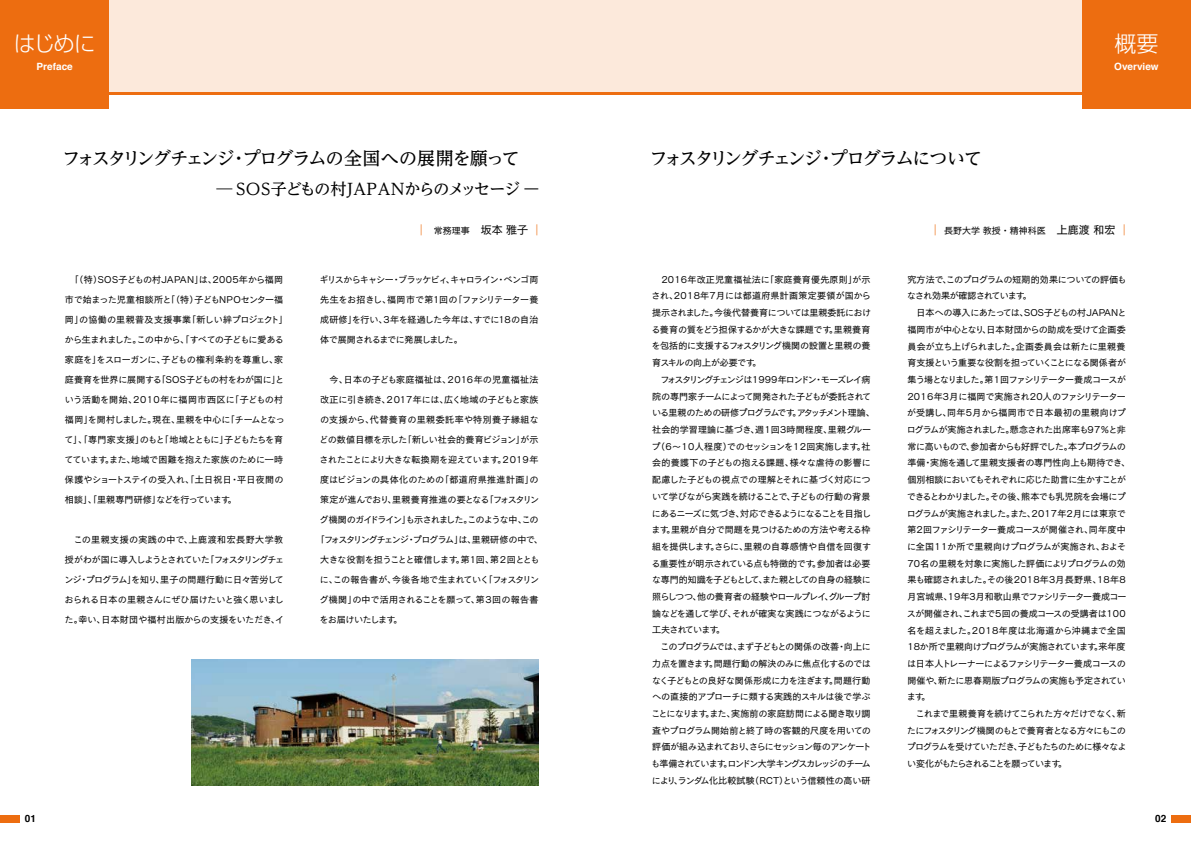
<style>
.page{position:relative;width:1191px;height:842px;background:#fff}
.page>*{position:absolute;margin:0;border:0;box-sizing:border-box;transform-origin:0 0}
.t1{font:300 22px "UD Shin Go Pr 6";letter-spacing:-.075em;color:#fff}
.t2{font:500 18px "UD Reimin Pr 6";letter-spacing:-.095em;color:#000}
.t3{font:500 16px "UD Reimin Pr 6";letter-spacing:-.13em;color:#000}
.t4{font:11px "New Cezanne Pro M";color:#000}
.t5{font:700 10px "Helvetica";color:#fff}
.t6{font:700 10px "Helvetica";color:#000}
.t7{font:9px/16.7px "New Cezanne Pro M";letter-spacing:-.035em;color:#000}
.t8{font:9px "New Cezanne Pro M";letter-spacing:-.07em;color:#000}
.t9{font:9px "New Cezanne Pro M";letter-spacing:.025em;color:#000}
.t10{font:9px "New Cezanne Pro M";letter-spacing:-.075em;color:#000}
.t11{font:9px "New Cezanne Pro M";letter-spacing:.03em;color:#000}
.t12{font:9px "New Cezanne Pro M";letter-spacing:-.11em;color:#000}
.t13{font:9px "New Cezanne Pro M";letter-spacing:-.1em;color:#000}
.t14{font:9px "New Cezanne Pro M";letter-spacing:-.085em;color:#000}
.t15{font:9px "New Cezanne Pro M";letter-spacing:-.055em;color:#000}
.t16{font:9px "New Cezanne Pro M";letter-spacing:-.105em;color:#000}
.t17{font:9px "New Cezanne Pro M";letter-spacing:.035em;color:#000}
.t18{font:9px "New Cezanne Pro M";letter-spacing:.02em;color:#000}
.t19{font:9px "New Cezanne Pro M";letter-spacing:.01em;color:#000}
.t20{font:9px "New Cezanne Pro M";letter-spacing:.015em;color:#000}
.t21{font:9px "New Cezanne Pro M";letter-spacing:.055em;color:#000}
.t22{font:9px "New Cezanne Pro M";letter-spacing:.05em;color:#000}
.t23{font:9px "New Cezanne Pro M";color:#000}
.s1{font-family:"UD Shin Go Pr 6";font-weight:300}
.s2{color:#ed6d10}
.s3{font-size:9px}
.s4{font-size:11px;color:#ed6d10}
.s5{font-size:11px}
</style>
<div class="page">
<div style="left:0;top:0;width:1191px;height:92px;background:#fce9db"></div>
<hr style="left:0;top:92px;width:1191px;height:2px;background:#ed6d10">
<div style="left:0;top:0;width:109px;height:109px;background:#ed6d10"></div>
<div style="left:1082px;top:0;width:109px;height:109px;background:#ed6d10"></div>
<img style="left:191px;top:660px;width:348px;height:125px">
<div style="left:0;top:815px;width:20px;height:7px;background:#ed6d10"></div>
<div style="left:1171px;top:815px;width:20px;height:7px;background:#ed6d10"></div>
<h1 class="t1" style="left:14px;top:26px;width:83px">はじめに</h1>
<h1 class="t1" style="left:1114px;top:26px;width:45px">概要</h1>
<p class="t5" style="left:37px;top:59px;width:38px">Preface</p>
<p class="t5" style="left:1114px;top:59px;width:46px">Overview</p>
<h2 class="t2" style="left:63px;top:144px;width:459px">フォスタリングチェンジ・プログラムの全国への展開を願って</h2>
<h2 class="t2" style="left:650px;top:144px;width:334px">フォスタリングチェンジ・プログラムについて</h2>
<h3 class="t3" style="left:217px;top:176px;width:324px"><span class="s1">―</span>ＳＯＳ子どもの村ＪＡＰＡＮからのメッセージ<span class="s1">ー</span></h3>
<p class="t4" style="left:416px;top:220px;width:128px"><span class="s2">｜</span> <span class="s3">常務理事</span>　坂本 雅子 <span class="s2">｜</span></p>
<p class="t23" style="left:929px;top:222px;width:202px"><span class="s4">｜</span> 長野大学 教授・精神科医<span class="s5">　上鹿渡 和宏</span> <span class="s4">｜</span></p>
<p class="t11" style="left:65px;top:271px;width:220px">　「（特）SOS子どもの村JAPAN」は、2005年から福岡</p>
<p class="t7" style="left:65px;top:290px;width:220px">市で始まった児童相談所と「（特）子どもNPOセンター福</p>
<p class="t9" style="left:65px;top:311px;width:224px">岡」の協働の里親普及支援事業「新しい絆プロジェクト」</p>
<p class="t15" style="left:64px;top:331px;width:221px">から生まれました。この中から、「すべての子どもに愛ある</p>
<p class="t7" style="left:65px;top:350px;width:220px">家庭を」をスローガンに、子どもの権利条約を尊重し、家</p>
<p class="t7" style="left:65px;top:370px;width:221px">庭養育を世界に展開する「SOS子どもの村をわが国に」と</p>
<p class="t17" style="left:65px;top:391px;width:220px">いう活動を開始、2010年に福岡市西区に「子どもの村</p>
<p class="t7" style="left:65px;top:410px;width:221px">福岡」を開村しました。現在、里親を中心に「チームとなっ</p>
<p class="t10" style="left:64px;top:431px;width:220px">て」、「専門家支援」のもと「地域とともに」子どもたちを育</p>
<p class="t7" style="left:64px;top:450px;width:220px">てています。また、地域で困難を抱えた家族のために一時</p>
<p class="t18" style="left:65px;top:471px;width:220px">保護やショートステイの受入れ、「土日祝日・平日夜間の</p>
<p class="t7" style="left:65px;top:490px;width:173px">相談」、「里親専門研修」などを行っています。</p>
<p class="t21" style="left:65px;top:531px;width:220px">　この里親支援の実践の中で、上鹿渡和宏長野大学教</p>
<p class="t16" style="left:65px;top:551px;width:221px">授がわが国に導入しようとされていた「フォスタリングチェ</p>
<p class="t7" style="left:64px;top:570px;width:221px">ンジ・プログラム」を知り、里子の問題行動に日々苦労して</p>
<p class="t7" style="left:65px;top:590px;width:221px">おられる日本の里親さんにぜひ届けたいと強く思いまし</p>
<p class="t19" style="left:64px;top:611px;width:221px">た。幸い、日本財団や福村出版からの支援をいただき、イ</p>
<p class="t13" style="left:319px;top:271px;width:220px">ギリスからキャシー・ブラッケビィ、キャロライン・ベンゴ両</p>
<p class="t7" style="left:320px;top:290px;width:220px">先生をお招きし、福岡市で第１回の「ファシリテーター養</p>
<p class="t7" style="left:320px;top:310px;width:220px">成研修」を行い、３年を経過した今年は、すでに１８の自治</p>
<p class="t10" style="left:320px;top:331px;width:144px">体で展開されるまでに発展しました。</p>
<p class="t20" style="left:320px;top:371px;width:220px">　今、日本の子ども家庭福祉は、２０１６年の児童福祉法</p>
<p class="t7" style="left:320px;top:390px;width:220px">改正に引き続き、２０１７年には、広く地域の子どもと家族</p>
<p class="t22" style="left:320px;top:411px;width:220px">の支援から、代替養育の里親委託率や特別養子縁組な</p>
<p class="t7" style="left:319px;top:430px;width:221px">どの数値目標を示した「新しい社会的養育ビジョン」が示</p>
<p class="t8" style="left:320px;top:451px;width:220px">されたことにより大きな転換期を迎えています。２０１９年</p>
<p class="t9" style="left:320px;top:471px;width:220px">度はビジョンの具体化のための「都道府県推進計画」の</p>
<p class="t7" style="left:320px;top:490px;width:221px">策定が進んでおり、里親養育推進の要となる「フォスタリン</p>
<p class="t14" style="left:319px;top:511px;width:221px">グ機関のガイドライン」も示されました。このような中、この</p>
<p class="t12" style="left:316px;top:531px;width:229px">「フォスタリングチェンジ・プログラム」は、里親研修の中で、</p>
<p class="t8" style="left:320px;top:551px;width:221px">大きな役割を担うことと確信します。第１回、第２回ととも</p>
<p class="t7" style="left:320px;top:570px;width:221px">に、この報告書が、今後各地で生まれていく「フォスタリン</p>
<p class="t7" style="left:319px;top:590px;width:220px">グ機関」の中で活用されることを願って、第３回の報告書</p>
<p class="t8" style="left:319px;top:611px;width:84px">をお届けいたします。</p>
<p class="t7" style="left:651px;top:270px;width:225px">　2016年改正児童福祉法に「家庭養育優先原則」が示され、2018年7月には都道府県計画策定要領が国から提示されました。今後代替養育については里親委託における養育の質をどう担保するかが大きな課題です。里親養育を包括的に支援するフォスタリング機関の設置と里親の養育スキルの向上が必要です。<br>　フォスタリングチェンジは1999年ロンドン・モーズレイ病院の専門家チームによって開発された子どもが委託されている里親のための研修プログラムです。アタッチメント理論、社会的学習理論に基づき、週1回3時間程度、里親グループ（6～10人程度）でのセッションを12回実施します。社会的養護下の子どもの抱える課題、様々な虐待の影響に配慮した子どもの視点での理解とそれに基づく対応について学びながら実践を続けることで、子どもの行動の背景にあるニーズに気づき、対応できるようになることを目指します。里親が自分で問題を見つけるための方法や考える枠組を提供します。さらに、里親の自尊感情や自信を回復する重要性が明示されている点も特徴的です。参加者は必要な専門的知識を子どもとして、また親としての自身の経験に照らしつつ、他の養育者の経験やロールプレイ、グループ討論などを通して学び、それが確実な実践につながるように工夫されています。<br>　このプログラムでは、まず子どもとの関係の改善・向上に力点を置きます。問題行動の解決のみに焦点化するのではなく子どもとの良好な関係形成に力を注ぎます。問題行動への直接的アプローチに類する実践的スキルは後で学ぶことになります。また、実施前の家庭訪問による聞き取り調査やプログラム開始前と終了時の客観的尺度を用いての評価が組み込まれており、さらにセッション毎のアンケートも準備されています。ロンドン大学キングスカレッジのチームにより、ランダム化比較試験（RCT）という信頼性の高い研</p>
<p class="t7" style="left:906px;top:270px;width:225px">究方法で、このプログラムの短期的効果についての評価もなされ効果が確認されています。<br>　日本への導入にあたっては、SOS子どもの村JAPANと福岡市が中心となり、日本財団からの助成を受けて企画委員会が立ち上げられました。企画委員会は新たに里親養育支援という重要な役割を担っていくことになる関係者が集う場となりました。第1回ファシリテーター養成コースが<br>2016年3月に福岡で実施され20人のファシリテーターが受講し、同年5月から福岡市で日本最初の里親向けプログラムが実施されました。懸念された出席率も97％と非常に高いもので、参加者からも好評でした。本プログラムの準備・実施を通して里親支援者の専門性向上も期待でき、個別相談においてもそれぞれに応じた助言に生かすことができるとわかりました。その後、熊本でも乳児院を会場にプログラムが実施されました。また、2017年2月には東京で第2回ファシリテーター養成コースが開催され、同年度中に全国11か所で里親向けプログラムが実施され、およそ<br>70名の里親を対象に実施した評価によりプログラムの効果も確認されました。その後2018年3月長野県、18年8月宮城県、19年3月和歌山県でファシリテーター養成コースが開催され、これまで5回の養成コースの受講者は100名を超えました。2018年度は北海道から沖縄まで全国<br>18か所で里親向けプログラムが実施されています。来年度は日本人トレーナーによるファシリテーター養成コースの開催や、新たに思春期版プログラムの実施も予定されています。<br>　これまで里親養育を続けてこられた方々だけでなく、新たにフォスタリング機関のもとで養育者となる方々にもこのプログラムを受けていただき、子どもたちのために様々なよい変化がもたらされることを願っています。</p>
<p class="t6" style="left:25px;top:810px;width:13px">01</p>
<p class="t6" style="left:1155px;top:810px;width:13px">02</p>
</div>
